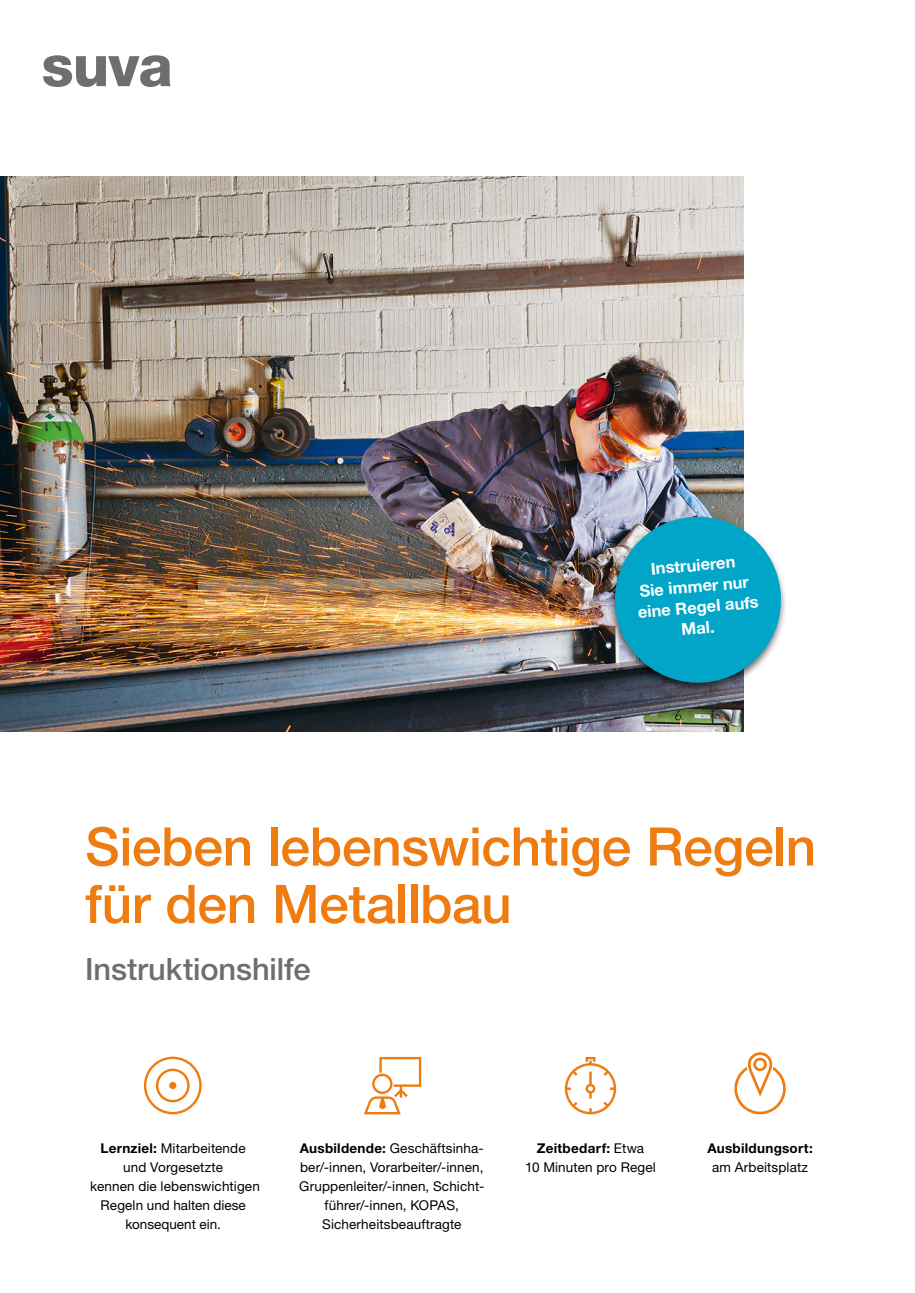
<style>
.page{position:relative;width:915px;height:1293px;background:#fff}
.page>*{position:absolute;margin:0;border:0;box-sizing:border-box;transform-origin:0 0}
.t1{font:500 53.25px/57.4px "Helvetica Neue LT Std";letter-spacing:-.005em;color:#ef7c11}
.t2{font:500 30.75px "Helvetica Neue LT Std";letter-spacing:-.005em;color:#6e6e6e}
.t3{font:700 16.5px/21px "Helvetica Neue LT Std";color:#fff;text-align:center}
.t4{font:13.5px/19.2px "Helvetica Neue LT Std";letter-spacing:.01em;color:#000;text-align:center}
.t5{font:700 13.5px "Helvetica Neue LT Std";letter-spacing:.02em;color:#000}
.s1{font-weight:700}
</style>
<div class="page">
<svg style="left:43px;top:55px;width:128px;height:32px"></svg>
<svg style="left:144px;top:1056px;width:57px;height:58px"></svg>
<div style="left:169px;top:1082px;width:7px;height:7px;background:#ef7c11;border-radius:50%"></div>
<svg style="left:564px;top:1057px;width:52px;height:57px"></svg>
<svg style="left:364px;top:1057px;width:57px;height:57px"></svg>
<svg style="left:734px;top:1052px;width:51px;height:62px"></svg>
<img style="left:0;top:176px;width:743px;height:555px">
<div style="left:606px;top:514px;width:181px;height:180px;background:#000;opacity:.6"></div>
<svg style="left:611px;top:513px;width:173px;height:173px;background:#2ea5c0"></svg>
<p class="t3" style="left:633px;top:559px;width:122px;rotate:-5deg">Instruieren<br>Sie immer nur eine Regel aufs<br>Mal.</p>
<h1 class="t1" style="left:85px;top:817px;width:732px">Sieben lebenswichtige Regeln für den Metallbau</h1>
<h2 class="t2" style="left:85px;top:951px;width:227px">Instruktionshilfe</h2>
<p class="t4" style="left:90px;top:1138px;width:171px"><span class="s1">Lernziel:</span> Mitarbeitende und Vorgesetzte<br>kennen die lebenswichtigen<br>Regeln und halten diese konsequent ein.</p>
<p class="t4" style="left:299px;top:1138px;width:186px"><span class="s1">Ausbildende:</span> Geschäftsinha&shy;ber/-innen, Vorarbeiter/-innen,<br>Gruppenleiter/-innen, Schicht&shy;führer/-innen, KOPAS,<br>Sicherheitsbeauftragte</p>
<p class="t4" style="left:525px;top:1138px;width:132px"><span class="s1">Zeitbedarf:</span> Etwa<br>10 Minuten pro Regel</p>
<p class="t5" style="left:707px;top:1139px;width:107px">Ausbildungsort:</p>
<p class="t4" style="left:711px;top:1157px;width:97px">am Arbeitsplatz</p>
</div>
